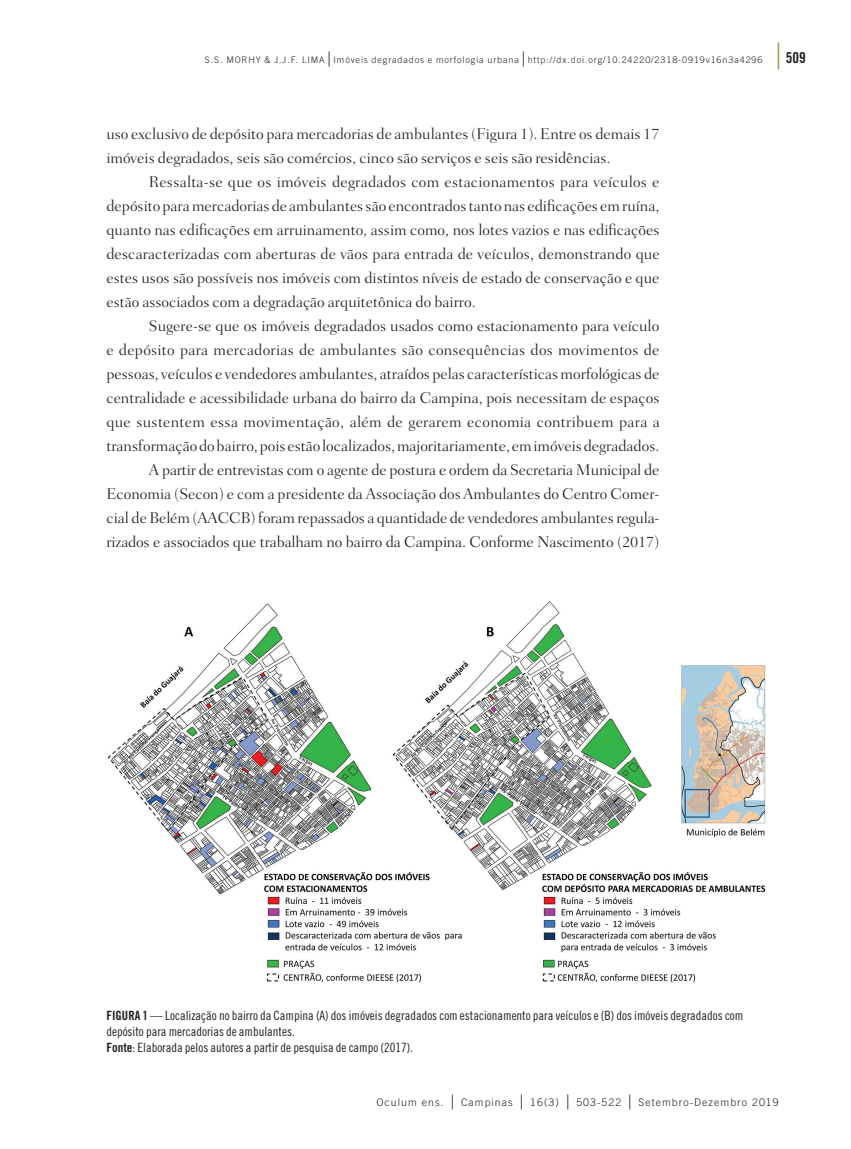
<style>
.page{position:relative;width:851px;height:1149px;background:#fff}
.page>*{position:absolute;margin:0;border:0;box-sizing:border-box;transform-origin:0 0}
.t1{font:300 15.75px/24px "Fairfield LH";color:#231f20}
.t2{font:15px "Trade Gothic Bold Cond Twenty";color:#231f20}
.t3{font:12.75px/15.8px "Trade Gothic Cond Eighteen";color:#231f20}
.t4{font:300 10.5px "Trade Gothic";letter-spacing:.1em;color:#231f20}
.t5{font:300 9px "Trade Gothic";letter-spacing:.1em;color:#231f20}
.s1{font-family:"Apple Garamond";font-size:15px}
.s2{font-family:"Apple Garamond";font-weight:300;font-size:27px;color:#80a65b}
.s3{font-family:"Trade Gothic Bold Cond Twenty"}
</style>
<div class="page">
<img style="left:108px;top:601px;width:658px;height:382px">
<p class="t5" style="left:205px;top:54px;width:559px">S.S. MORHY &amp; J.J.F. LIMA<span class="s1">|</span>Imóveis degradados e morfologia urbana<span class="s1">|</span>http://dx.doi.org/10.24220/2318-0919v16n3a4296</p>
<p class="t2" style="left:771px;top:49px;width:35px"><span class="s2">|</span>509</p>
<p class="t1" style="left:106px;top:122px;width:554px">uso exclusivo de depósito para mercadorias de ambulantes (Figura 1). Entre os demais 17 imóveis degradados, seis são comércios, cinco são serviços e seis são residências.</p>
<p class="t1" style="left:106px;top:170px;width:555px;text-align:justify;text-indent:43px">Ressalta-se que os imóveis degradados com estacionamentos para veículos e depósito para mercadorias de ambulantes são encontrados tanto nas edificações em ruína, quanto nas edificações em arruinamento, assim como, nos lotes vazios e nas edificações descaracterizadas com aberturas de vãos para entrada de veículos, demonstrando que estes usos são possíveis nos imóveis com distintos níveis de estado de conservação e que estão associados com a degradação arquitetônica do bairro.</p>
<p class="t1" style="left:106px;top:314px;width:555px;text-align:right">Sugere-se que os imóveis degradados usados como estacionamento para veículo<br>e depósito para mercadorias de ambulantes são consequências dos movimentos de pessoas, veículos e vendedores ambulantes, atraídos pelas características morfológicas de centralidade e acessibilidade urbana do bairro da Campina, pois necessitam de espaços que sustentem essa movimentação, além de gerarem economia contribuem para a transformação do bairro, pois estão localizados, majoritariamente, em imóveis degradados.<br>A partir de entrevistas com o agente de postura e ordem da Secretaria Municipal de Economia (Secon) e com a presidente da Associação dos Ambulantes do Centro Comer&shy;cial de Belém (AACCB) foram repassados a quantidade de vendedores ambulantes regula&shy;rizados e associados que trabalham no bairro da Campina. Conforme Nascimento (2017)</p>
<p class="t3" style="left:106px;top:1007px;width:638px"><span class="s3">FIGURA 1</span> — Localização no bairro da Campina (A) dos imóveis degradados com estacionamento para veículos e (B) dos imóveis degradados com depósito para mercadorias de ambulantes.<br><span class="s3">Fonte</span>: Elaborada pelos autores a partir de pesquisa de campo (2017).</p>
<p class="t4" style="left:376px;top:1095px;width:403px">Oculum ens. <span class="s1">|</span> Campinas <span class="s1">|</span> 16(3) <span class="s1">|</span> 503-522 <span class="s1">|</span> Setembro-Dezembro 2019</p>
</div>
